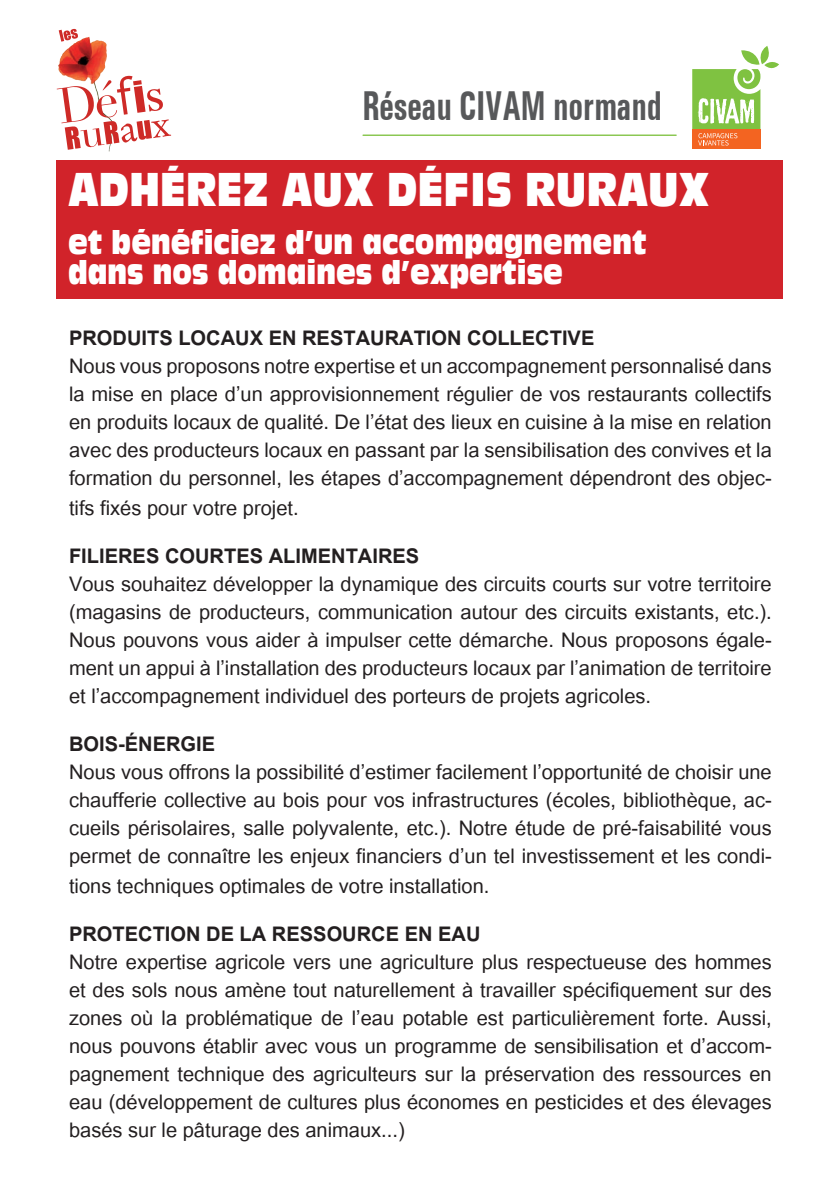
<style>
.page{position:relative;width:840px;height:1191px;background:#fff}
.page>*{position:absolute;margin:0;border:0;box-sizing:border-box;transform-origin:0 0}
.t1{font:46px "Antique Olive Compact";color:#fff;scale:.8 1}
.t2{font:700 condensed 41.8px "Univers";color:#57585a;scale:.8 1}
.t3{font:32px/30px "Antique Olive Compact";color:#fff;scale:.8 1}
.t4{font:28px/28px "Utsaah";color:#231f20;text-align:justify}
.t5{font:700 28px "Utsaah";color:#231f20}
</style>
<div class="page">
<div style="left:57px;top:160px;width:725px;height:139px;background:#d1232a"></div>
<div style="left:691px;top:130px;width:69px;height:19px;background:#f36421"></div>
<svg style="left:691px;top:46px;width:87px;height:99px"></svg>
<hr style="left:363px;top:135px;width:312px;height:1px;background:#7fc241">
<img style="left:58px;top:37px;width:52px;height:114px">
<svg style="left:59px;top:29px;width:19px;height:13px"></svg>
<svg style="left:57px;top:76px;width:114px;height:74px"></svg>
<h2 class="t2" style="left:362px;top:81px;width:375px">Réseau CIVAM normand</h2>
<h1 class="t1" style="left:68px;top:161px;width:802px">ADHÉREZ AUX DÉFIS RURAUX</h1>
<p class="t3" style="left:68px;top:227px;width:724px">et bénéficiez d’un accompagnement dans nos domaines d’expertise</p>
<p class="t5" style="left:69px;top:322px;width:526px">PRODUITS LOCAUX EN RESTAURATION COLLECTIVE</p>
<p class="t4" style="left:69px;top:352px;width:704px">Nous vous proposons notre expertise et un accompagnement personnalisé dans la mise en place d’un approvisionnement régulier de vos restaurants collectifs en produits locaux de qualité. De l’état des lieux en cuisine à la mise en relation avec des producteurs locaux en passant par la sensibilisation des convives et la formation du personnel, les étapes d’accompagnement dépendront des objec&shy;tifs fixés pour votre projet.</p>
<p class="t5" style="left:69px;top:540px;width:351px">FILIERES COURTES ALIMENTAIRES</p>
<p class="t4" style="left:69px;top:570px;width:704px">Vous souhaitez développer la dynamique des circuits courts sur votre territoire (magasins de producteurs, communication autour des circuits existants, etc.).<br>Nous pouvons vous aider à impulser cette démarche. Nous proposons égale&shy;ment un appui à l’installation des producteurs locaux par l’animation de territoire et l’accompagnement individuel des porteurs de projets agricoles.</p>
<p class="t5" style="left:69px;top:728px;width:147px">BOIS-ÉNERGIE</p>
<p class="t4" style="left:69px;top:758px;width:704px">Nous vous offrons la possibilité d’estimer facilement l’opportunité de choisir une chaufferie collective au bois pour vos infrastructures (écoles, bibliothèque, ac&shy;cueils périsolaires, salle polyvalente, etc.). Notre étude de pré-faisabilité vous permet de connaître les enjeux financiers d’un tel investissement et les condi&shy;tions techniques optimales de votre installation.</p>
<p class="t5" style="left:69px;top:918px;width:413px">PROTECTION DE LA RESSOURCE EN EAU</p>
<p class="t4" style="left:69px;top:948px;width:704px">Notre expertise agricole vers une agriculture plus respectueuse des hommes et des sols nous amène tout naturellement à travailler spécifiquement sur des zones où la problématique de l’eau potable est particulièrement forte. Aussi, nous pouvons établir avec vous un programme de sensibilisation et d’accom&shy;pagnement technique des agriculteurs sur la préservation des ressources en eau (développement de cultures plus économes en pesticides et des élevages basés sur le pâturage des animaux...)</p>
</div>
